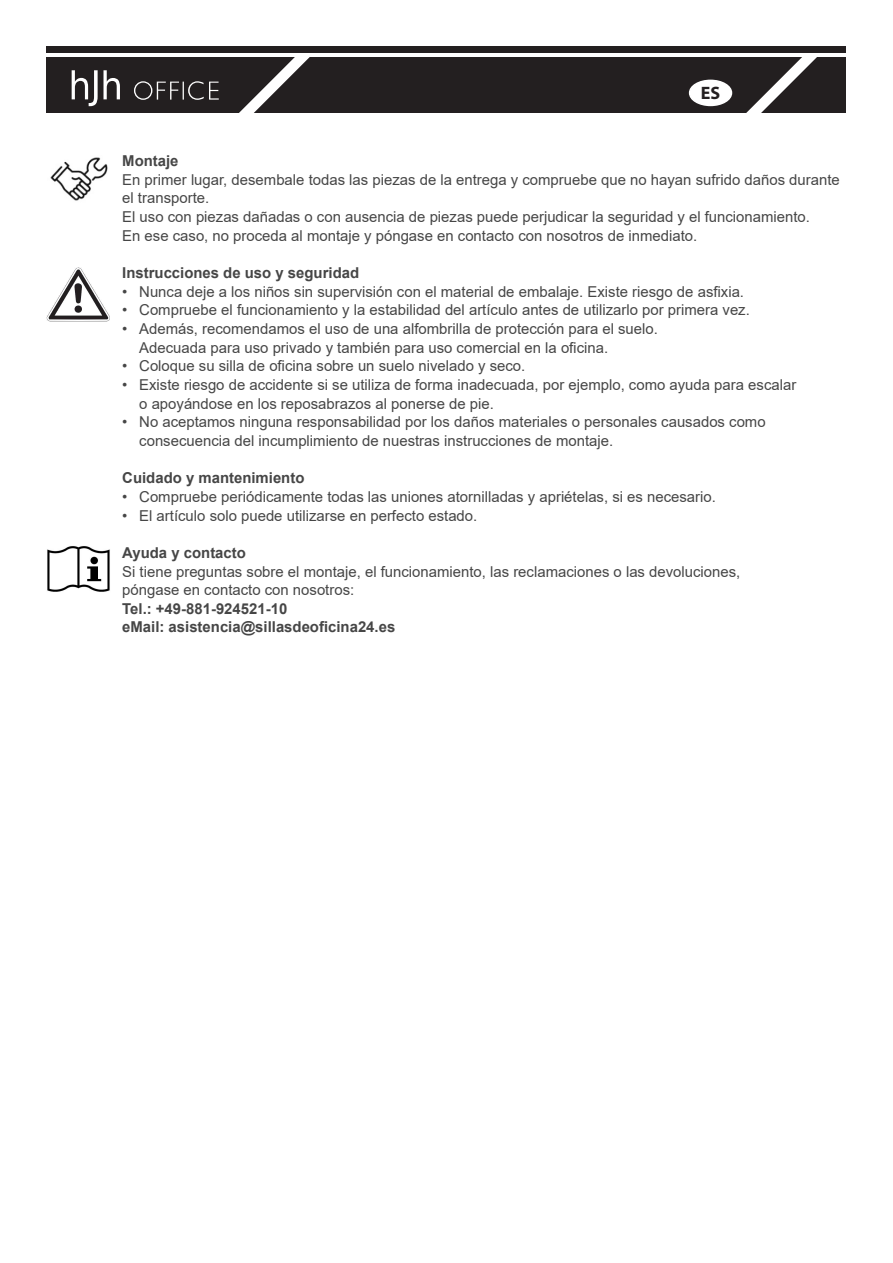
<style>
.page{position:relative;width:893px;height:1263px;background:#fff}
.page>*{position:absolute;margin:0;border:0;box-sizing:border-box;transform-origin:0 0}
.t1{font:700 18px "Myriad Pro";color:#231f20}
.Überschrift_2{font:15px "Arial";color:#464646}
.Überschrift_2-2{font:700 15px "Arial";color:#464646}
</style>
<div class="page">
<div style="left:47px;top:57px;width:799px;height:55px;background:#231f20"></div>
<svg style="left:72px;top:70px;width:48px;height:36px"></svg>
<svg style="left:134px;top:81px;width:85px;height:19px"></svg>
<div style="left:690px;top:80px;width:41px;height:25px;background:#fff;border-radius:50%"></div>
<div style="left:689px;top:80px;width:43px;height:26px;border:2px solid #fff;border-radius:50%"></div>
<svg style="left:226px;top:46px;width:96px;height:67px"></svg>
<svg style="left:733px;top:46px;width:96px;height:67px"></svg>
<div style="left:47px;top:47px;width:799px;height:6px;background:#231f20"></div>
<img style="left:47px;top:268px;width:63px;height:54px">
<img style="left:47px;top:546px;width:63px;height:46px">
<img style="left:50px;top:157px;width:58px;height:44px">
<p class="t1" style="left:701px;top:81px;width:21px">ES</p>
<p class="Überschrift_2-2" style="left:122px;top:150px;width:58px">Montaje</p>
<p class="Überschrift_2" style="left:122px;top:169px;width:719px">En primer lugar, desembale todas las piezas de la entrega y compruebe que no hayan sufrido daños durante</p>
<p class="Überschrift_2" style="left:122px;top:188px;width:88px">el transporte.</p>
<p class="Überschrift_2" style="left:122px;top:206px;width:689px">El uso con piezas dañadas o con ausencia de piezas puede perjudicar la seguridad y el funcionamiento.</p>
<p class="Überschrift_2" style="left:122px;top:225px;width:577px">En ese caso, no proceda al montaje y póngase en contacto con nosotros de inmediato.</p>
<p class="Überschrift_2-2" style="left:122px;top:262px;width:238px">Instrucciones de uso y seguridad</p>
<p class="Überschrift_2" style="left:122px;top:281px;width:623px">• Nunca deje a los niños sin supervisión con el material de embalaje. Existe riesgo de asfixia.</p>
<p class="Überschrift_2" style="left:122px;top:300px;width:629px">• Compruebe el funcionamiento y la estabilidad del artículo antes de utilizarlo por primera vez.</p>
<p class="Überschrift_2" style="left:122px;top:318px;width:537px">• Además, recomendamos el uso de una alfombrilla de protección para el suelo.</p>
<p class="Überschrift_2" style="left:139px;top:337px;width:470px">Adecuada para uso privado y también para uso comercial en la oficina.</p>
<p class="Überschrift_2" style="left:122px;top:356px;width:405px">• Coloque su silla de oficina sobre un suelo nivelado y seco.</p>
<p class="Überschrift_2" style="left:122px;top:374px;width:676px">• Existe riesgo de accidente si se utiliza de forma inadecuada, por ejemplo, como ayuda para escalar</p>
<p class="Überschrift_2" style="left:139px;top:393px;width:356px">o apoyándose en los reposabrazos al ponerse de pie.</p>
<p class="Überschrift_2" style="left:122px;top:412px;width:645px">• No aceptamos ninguna responsabilidad por los daños materiales o personales causados como</p>
<p class="Überschrift_2" style="left:139px;top:430px;width:475px">consecuencia del incumplimiento de nuestras instrucciones de montaje.</p>
<p class="Überschrift_2-2" style="left:122px;top:467px;width:184px">Cuidado y mantenimiento</p>
<p class="Überschrift_2" style="left:122px;top:486px;width:595px">• Compruebe periódicamente todas las uniones atornilladas y apriételas, si es necesario.</p>
<p class="Überschrift_2" style="left:122px;top:505px;width:357px">• El artículo solo puede utilizarse en perfecto estado.</p>
<p class="Überschrift_2-2" style="left:122px;top:542px;width:125px">Ayuda y contacto</p>
<p class="Überschrift_2" style="left:122px;top:561px;width:620px">Si tiene preguntas sobre el montaje, el funcionamiento, las reclamaciones o las devoluciones,</p>
<p class="Überschrift_2" style="left:122px;top:579px;width:234px">póngase en contacto con nosotros:</p>
<p class="Überschrift_2-2" style="left:122px;top:598px;width:167px">Tel.: +49-881-924521-10</p>
<p class="Überschrift_2-2" style="left:122px;top:617px;width:275px">eMail: asistencia@sillasdeoficina24.es</p>
</div>
